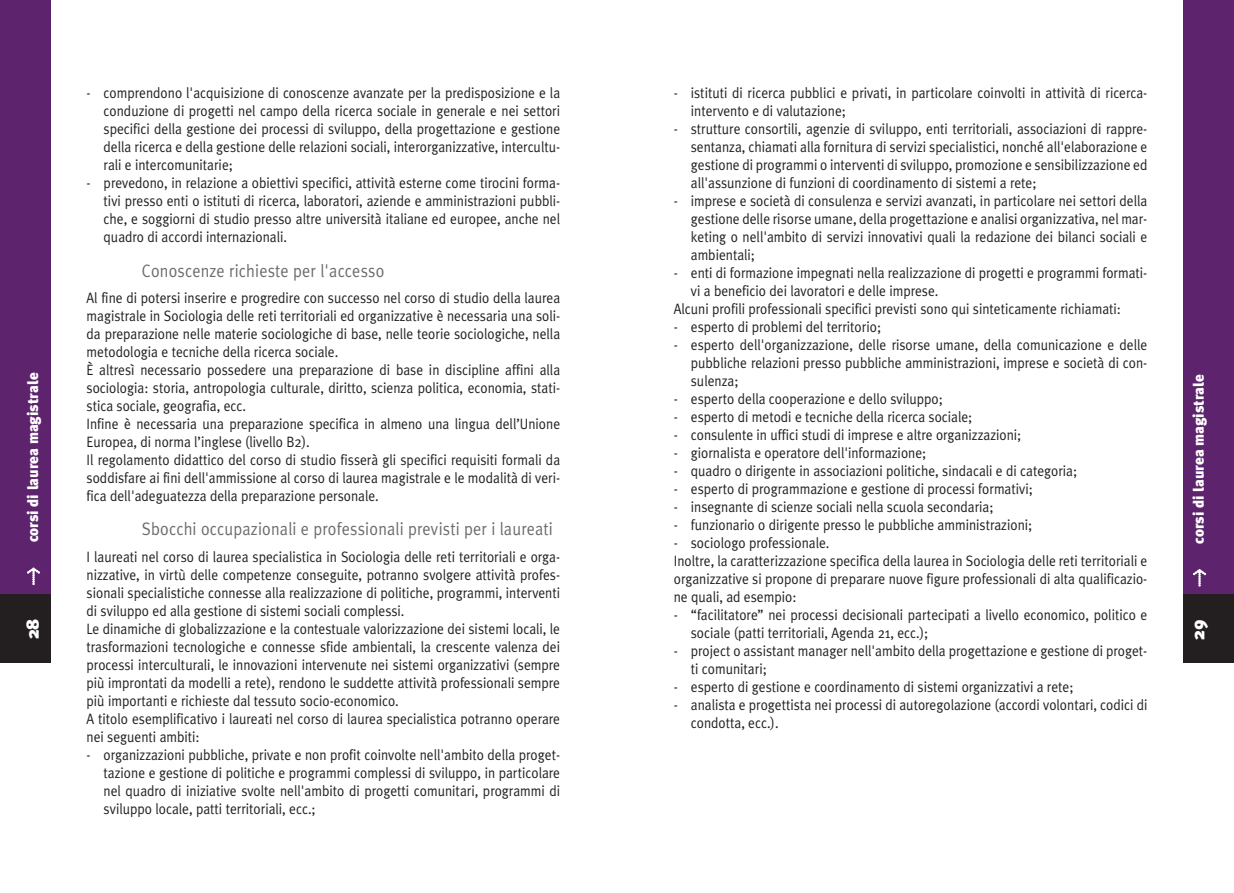
<style>
.page{position:relative;width:1234px;height:893px;background:#fff}
.page>*{position:absolute;margin:0;border:0;box-sizing:border-box;transform-origin:0 0}
.t1{font:18px "Meta Plus Normal";letter-spacing:.01em;color:#6c6d70;scale:.9 1}
.t2{font:900 18px "Meta Plus";color:#fff}
.t3{font:15px/18px "Meta Plus Normal";color:#231f20;scale:.9 1}
.t4{font:900 15px "Meta Plus";color:#fff}
.s1{font-family:"Meta Plus Normal";font-weight:400}
</style>
<div class="page">
<div style="left:1182px;top:0;width:51px;height:595px;background:#5e236d"></div>
<div style="left:1182px;top:595px;width:51px;height:68px;background:#231f20"></div>
<div style="left:0;top:0;width:51px;height:595px;background:#5e236d"></div>
<div style="left:0;top:595px;width:51px;height:68px;background:#231f20"></div>
<p class="t4" style="left:24px;top:585px;width:214px;rotate:-90deg"><span class="s1">&gt;</span> corsi di laurea magistrale</p>
<p class="t2" style="left:22px;top:639px;width:22px;rotate:-90deg">28</p>
<p class="t3" style="left:104px;top:84px;width:508px;text-align:justify;text-indent:-17px">- comprendono l'acquisizione di conoscenze avanzate per la predisposizione e la conduzione di progetti nel campo della ricerca sociale in generale e nei settori specifici della gestione dei processi di sviluppo, della progettazione e gestione della ricerca e della gestione delle relazioni sociali, interorganizzative, intercultu&shy;rali e intercomunitarie;</p>
<p class="t3" style="left:104px;top:174px;width:508px;text-align:justify;text-indent:-17px">- prevedono, in relazione a obiettivi specifici, attività esterne come tirocini forma&shy;tivi presso enti o istituti di ricerca, laboratori, aziende e amministrazioni pubbli&shy;che, e soggiorni di studio presso altre università italiane ed europee, anche nel quadro di accordi internazionali.</p>
<p class="t1" style="left:142px;top:260px;width:271px">Conoscenze richieste per l'accesso</p>
<p class="t3" style="left:87px;top:289px;width:527px">Al fine di potersi inserire e progredire con successo nel corso di studio della laurea magistrale in Sociologia delle reti territoriali ed organizzative è necessaria una soli&shy;da preparazione nelle materie sociologiche di base, nelle teorie sociologiche, nella metodologia e tecniche della ricerca sociale.<br>È altresì necessario possedere una preparazione di base in discipline affini alla sociologia: storia, antropologia culturale, diritto, scienza politica, economia, stati&shy;stica sociale, geografia, ecc.<br>Infine è necessaria una preparazione specifica in almeno una lingua dell’Unione Europea, di norma l’inglese (livello B2).<br>Il regolamento didattico del corso di studio fisserà gli specifici requisiti formali da soddisfare ai fini dell'ammissione al corso di laurea magistrale e le modalità di veri&shy;fica dell'adeguatezza della preparazione personale.</p>
<p class="t1" style="left:142px;top:519px;width:458px">Sbocchi occupazionali e professionali previsti per i laureati</p>
<p class="t3" style="left:87px;top:548px;width:527px">I laureati nel corso di laurea specialistica in Sociologia delle reti territoriali e orga&shy;nizzative, in virtù delle competenze conseguite, potranno svolgere attività profes&shy;sionali specialistiche connesse alla realizzazione di politiche, programmi, interventi di sviluppo ed alla gestione di sistemi sociali complessi.<br>Le dinamiche di globalizzazione e la contestuale valorizzazione dei sistemi locali, le trasformazioni tecnologiche e connesse sfide ambientali, la crescente valenza dei processi interculturali, le innovazioni intervenute nei sistemi organizzativi (sempre più improntati da modelli a rete), rendono le suddette attività professionali sempre più importanti e richieste dal tessuto socio-economico.<br>A titolo esemplificativo i laureati nel corso di laurea specialistica potranno operare nei seguenti ambiti:</p>
<p class="t3" style="left:104px;top:746px;width:508px;text-align:justify;text-indent:-17px">- organizzazioni pubbliche, private e non profit coinvolte nell'ambito della proget&shy;tazione e gestione di politiche e programmi complessi di sviluppo, in particolare nel quadro di iniziative svolte nell'ambito di progetti comunitari, programmi di sviluppo locale, patti territoriali, ecc.;</p>
<p class="t3" style="left:690px;top:84px;width:508px;text-indent:-17px">- istituti di ricerca pubblici e privati, in particolare coinvolti in attività di ricerca&shy;intervento e di valutazione;</p>
<p class="t3" style="left:690px;top:120px;width:508px;text-align:justify;text-indent:-17px">- strutture consortili, agenzie di sviluppo, enti territoriali, associazioni di rappre&shy;sentanza, chiamati alla fornitura di servizi specialistici, nonché all'elaborazione e gestione di programmi o interventi di sviluppo, promozione e sensibilizzazione ed all'assunzione di funzioni di coordinamento di sistemi a rete;</p>
<p class="t3" style="left:690px;top:192px;width:508px;text-align:justify;text-indent:-17px">- imprese e società di consulenza e servizi avanzati, in particolare nei settori della gestione delle risorse umane, della progettazione e analisi organizzativa, nel mar&shy;keting o nell'ambito di servizi innovativi quali la redazione dei bilanci sociali e ambientali;</p>
<p class="t3" style="left:673px;top:264px;width:527px">- enti di formazione impegnati nella realizzazione di progetti e programmi formati-</p>
<p class="t3" style="left:690px;top:282px;width:276px">vi a beneficio dei lavoratori e delle imprese.</p>
<p class="t3" style="left:673px;top:300px;width:498px">Alcuni profili professionali specifici previsti sono qui sinteticamente richiamati:</p>
<p class="t3" style="left:673px;top:318px;width:232px">- esperto di problemi del territorio;</p>
<p class="t3" style="left:690px;top:336px;width:508px;text-align:justify;text-indent:-17px">- esperto dell'organizzazione, delle risorse umane, della comunicazione e delle pubbliche relazioni presso pubbliche amministrazioni, imprese e società di con&shy;sulenza;</p>
<p class="t3" style="left:673px;top:390px;width:300px">- esperto della cooperazione e dello sviluppo;</p>
<p class="t3" style="left:673px;top:408px;width:333px">- esperto di metodi e tecniche della ricerca sociale;</p>
<p class="t3" style="left:673px;top:426px;width:387px">- consulente in uffici studi di imprese e altre organizzazioni;</p>
<p class="t3" style="left:673px;top:444px;width:282px">- giornalista e operatore dell'informazione;</p>
<p class="t3" style="left:673px;top:462px;width:449px">- quadro o dirigente in associazioni politiche, sindacali e di categoria;</p>
<p class="t3" style="left:673px;top:480px;width:400px">- esperto di programmazione e gestione di processi formativi;</p>
<p class="t3" style="left:673px;top:498px;width:356px">- insegnante di scienze sociali nella scuola secondaria;</p>
<p class="t3" style="left:673px;top:516px;width:400px">- funzionario o dirigente presso le pubbliche amministrazioni;</p>
<p class="t3" style="left:673px;top:534px;width:527px">- sociologo professionale.<br>Inoltre, la caratterizzazione specifica della laurea in Sociologia delle reti territoriali e organizzative si propone di preparare nuove figure professionali di alta qualificazio&shy;ne quali, ad esempio:</p>
<p class="t3" style="left:690px;top:606px;width:508px;text-indent:-17px">- “facilitatore” nei processi decisionali partecipati a livello economico, politico e sociale (patti territoriali, Agenda 21, ecc.);</p>
<p class="t3" style="left:690px;top:642px;width:508px;text-indent:-17px">- project o assistant manager nell'ambito della progettazione e gestione di proget&shy;ti comunitari;</p>
<p class="t3" style="left:673px;top:678px;width:445px">- esperto di gestione e coordinamento di sistemi organizzativi a rete;</p>
<p class="t3" style="left:690px;top:696px;width:508px;text-indent:-17px">- analista e progettista nei processi di autoregolazione (accordi volontari, codici di condotta, ecc.).</p>
<p class="t4" style="left:1189px;top:586px;width:214px;rotate:-90deg"><span class="s1">&gt;</span> corsi di laurea magistrale</p>
<p class="t2" style="left:1187px;top:640px;width:21px;rotate:-90deg">29</p>
</div>
